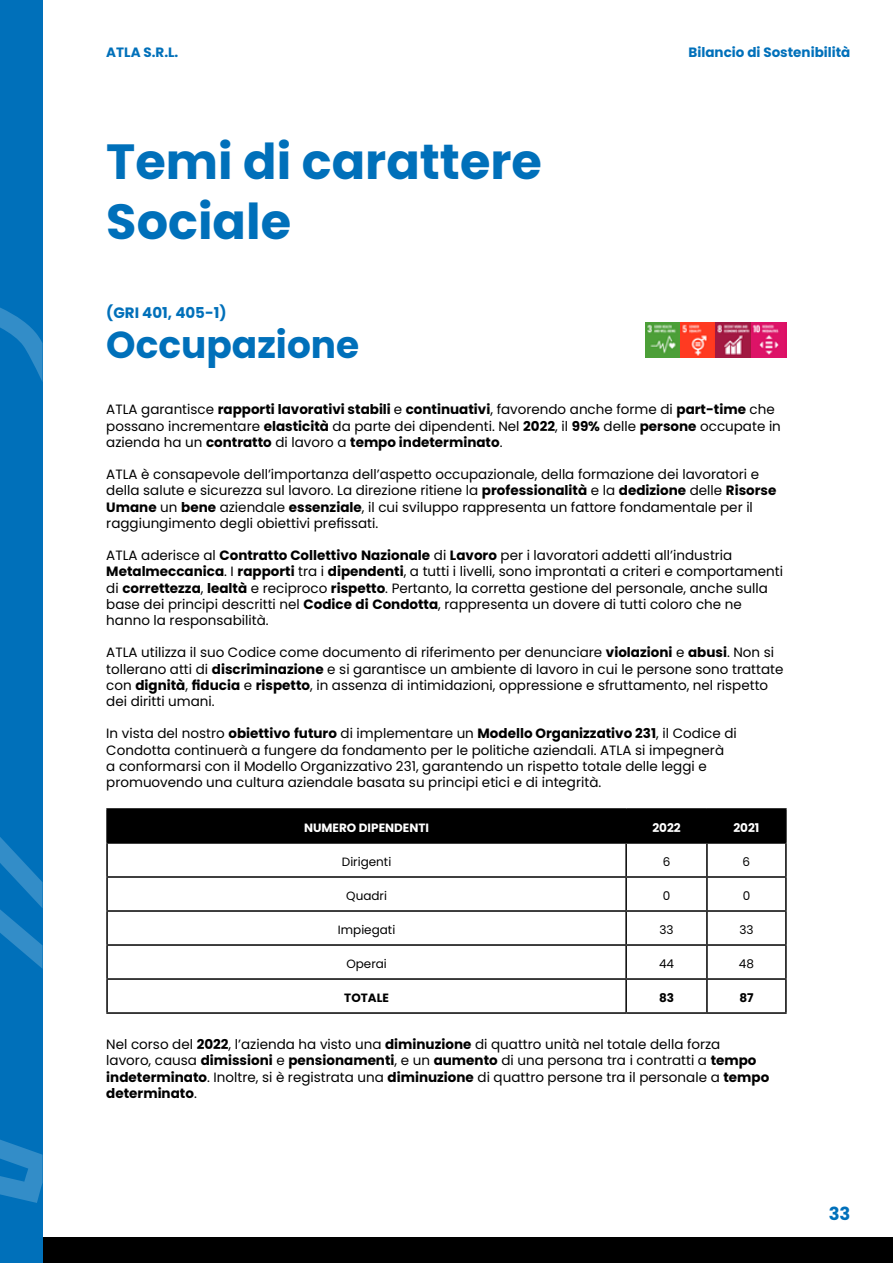
<style>
.page{position:relative;width:893px;height:1263px;background:#fff}
.page>*{position:absolute;margin:0;border:0;box-sizing:border-box;transform-origin:0 0}
.t1{font:700 49.35px/59.2px "Poppins";color:#0070ba}
.t2{font:700 37.5px "Poppins";color:#0070ba}
.t3{font:700 18px "Poppins";color:#0070ba}
.t4{font:700 15px "Poppins";color:#0070ba}
.t5{font:13.5px/16.2px "Poppins";color:#000}
.t6{font:700 13.5px "Poppins";color:#0070ba}
.t7{font:12px "Poppins";color:#000}
.t8{font:700 12px "Poppins";color:#fff}
.t9{font:700 12px "Poppins";color:#000}
.s1{font-weight:700}
</style>
<div class="page">
<div style="left:108px;top:810px;width:677px;height:32px;background:#000"></div>
<hr style="left:106px;top:808px;width:520px;height:2px;background:#000">
<hr style="left:106px;top:810px;width:2px;height:32px;background:#000">
<hr style="left:626px;top:808px;width:81px;height:2px;background:#000">
<hr style="left:625px;top:810px;width:2px;height:32px;background:#000">
<hr style="left:707px;top:808px;width:80px;height:2px;background:#000">
<hr style="left:706px;top:810px;width:2px;height:32px;background:#000">
<hr style="left:785px;top:810px;width:2px;height:32px;background:#000">
<hr style="left:106px;top:842px;width:520px;height:2px;background:#000">
<hr style="left:106px;top:844px;width:2px;height:32px;background:#000">
<hr style="left:626px;top:842px;width:81px;height:2px;background:#000">
<hr style="left:625px;top:844px;width:2px;height:32px;background:#000">
<hr style="left:707px;top:842px;width:80px;height:2px;background:#000">
<hr style="left:706px;top:844px;width:2px;height:32px;background:#000">
<hr style="left:785px;top:844px;width:2px;height:32px;background:#000">
<hr style="left:106px;top:876px;width:520px;height:2px;background:#000">
<hr style="left:106px;top:878px;width:2px;height:32px;background:#000">
<hr style="left:626px;top:876px;width:81px;height:2px;background:#000">
<hr style="left:625px;top:878px;width:2px;height:32px;background:#000">
<hr style="left:707px;top:876px;width:80px;height:2px;background:#000">
<hr style="left:706px;top:878px;width:2px;height:32px;background:#000">
<hr style="left:785px;top:878px;width:2px;height:32px;background:#000">
<hr style="left:106px;top:910px;width:520px;height:2px;background:#000">
<hr style="left:106px;top:912px;width:2px;height:32px;background:#000">
<hr style="left:626px;top:910px;width:81px;height:2px;background:#000">
<hr style="left:625px;top:912px;width:2px;height:32px;background:#000">
<hr style="left:707px;top:910px;width:80px;height:2px;background:#000">
<hr style="left:706px;top:912px;width:2px;height:32px;background:#000">
<hr style="left:785px;top:912px;width:2px;height:32px;background:#000">
<hr style="left:106px;top:944px;width:520px;height:2px;background:#000">
<hr style="left:106px;top:946px;width:2px;height:32px;background:#000">
<hr style="left:626px;top:944px;width:81px;height:2px;background:#000">
<hr style="left:625px;top:946px;width:2px;height:32px;background:#000">
<hr style="left:707px;top:944px;width:80px;height:2px;background:#000">
<hr style="left:706px;top:946px;width:2px;height:32px;background:#000">
<hr style="left:785px;top:946px;width:2px;height:32px;background:#000">
<hr style="left:106px;top:978px;width:520px;height:2px;background:#000">
<hr style="left:106px;top:980px;width:2px;height:32px;background:#000">
<hr style="left:626px;top:978px;width:81px;height:2px;background:#000">
<hr style="left:625px;top:980px;width:2px;height:32px;background:#000">
<hr style="left:707px;top:978px;width:80px;height:2px;background:#000">
<hr style="left:706px;top:980px;width:2px;height:32px;background:#000">
<hr style="left:785px;top:980px;width:2px;height:32px;background:#000">
<hr style="left:106px;top:1012px;width:520px;height:2px;background:#000">
<hr style="left:626px;top:1012px;width:81px;height:2px;background:#000">
<hr style="left:707px;top:1012px;width:80px;height:2px;background:#000">
<div style="left:43px;top:1237px;width:850px;height:26px;background:#000"></div>
<img style="left:645px;top:322px;width:142px;height:36px">
<div style="left:0;top:0;width:43px;height:1263px;background:#0070ba"></div>
<svg style="left:0;top:307px;width:43px;height:75px"></svg>
<svg style="left:0;top:837px;width:43px;height:132px"></svg>
<svg style="left:0;top:1139px;width:43px;height:64px"></svg>
<p class="t6" style="left:106px;top:44px;width:74px">ATLA S.R.L.</p>
<p class="t6" style="left:689px;top:44px;width:163px">Bilancio di Sostenibilità</p>
<h1 class="t1" style="left:106px;top:133px;width:437px">Temi di carattere<br>Sociale</h1>
<p class="t4" style="left:106px;top:304px;width:122px">(GRI 401, 405-1)</p>
<h2 class="t2" style="left:106px;top:323px;width:254px">Occupazione</h2>
<p class="t5" style="left:106px;top:402px;width:676px">ATLA garantisce <span class="s1">rapporti lavorativi stabili</span> e <span class="s1">continuativi</span>, favorendo anche forme di <span class="s1">part-time</span> che possano incrementare <span class="s1">elasticità</span> da parte dei dipendenti. Nel <span class="s1">2022</span>, il <span class="s1">99%</span> delle <span class="s1">persone</span> occupate in azienda ha un <span class="s1">contratto</span> di lavoro a <span class="s1">tempo indeterminato</span>.</p>
<p class="t5" style="left:106px;top:466px;width:672px">ATLA è consapevole dell’importanza dell’aspetto occupazionale, della formazione dei lavoratori e della salute e sicurezza sul lavoro. La direzione ritiene la <span class="s1">professionalità</span> e la <span class="s1">dedizione</span> delle <span class="s1">Risorse Umane</span> un <span class="s1">bene</span> aziendale <span class="s1">essenziale</span>, il cui sviluppo rappresenta un fattore fondamentale per il raggiungimento degli obiettivi prefissati.</p>
<p class="t5" style="left:106px;top:547px;width:678px">ATLA aderisce al <span class="s1">Contratto Collettivo Nazionale</span> di <span class="s1">Lavoro</span> per i lavoratori addetti all’industria <span class="s1">Metalmeccanica</span>. I <span class="s1">rapporti</span> tra i <span class="s1">dipendenti</span>, a tutti i livelli, sono improntati a criteri e comportamenti di <span class="s1">correttezza</span>, <span class="s1">lealtà</span> e reciproco <span class="s1">rispetto</span>. Pertanto, la corretta gestione del personale, anche sulla base dei principi descritti nel <span class="s1">Codice di Condotta</span>, rappresenta un dovere di tutti coloro che ne hanno la responsabilità.</p>
<p class="t5" style="left:106px;top:645px;width:679px">ATLA utilizza il suo Codice come documento di riferimento per denunciare <span class="s1">violazioni</span> e <span class="s1">abusi</span>. Non si tollerano atti di <span class="s1">discriminazione</span> e si garantisce un ambiente di lavoro in cui le persone sono trattate con <span class="s1">dignità</span>, <span class="s1">fiducia</span> e <span class="s1">rispetto</span>, in assenza di intimidazioni, oppressione e sfruttamento, nel rispetto dei diritti umani.</p>
<p class="t5" style="left:106px;top:726px;width:632px">In vista del nostro <span class="s1">obiettivo futuro</span> di implementare un <span class="s1">Modello Organizzativo 231</span>, il Codice di Condotta continuerà a fungere da fondamento per le politiche aziendali. ATLA si impegnerà<br>a conformarsi con il Modello Organizzativo 231, garantendo un rispetto totale delle leggi e promuovendo una cultura aziendale basata su principi etici e di integrità.</p>
<p class="t8" style="left:304px;top:821px;width:126px">NUMERO DIPENDENTI</p>
<p class="t8" style="left:652px;top:821px;width:30px">2022</p>
<p class="t8" style="left:733px;top:821px;width:28px">2021</p>
<p class="t7" style="left:342px;top:855px;width:51px">Dirigenti</p>
<p class="t7" style="left:663px;top:855px;width:9px">6</p>
<p class="t7" style="left:743px;top:855px;width:9px">6</p>
<p class="t7" style="left:346px;top:889px;width:42px">Quadri</p>
<p class="t7" style="left:663px;top:889px;width:9px">0</p>
<p class="t7" style="left:743px;top:889px;width:9px">0</p>
<p class="t7" style="left:338px;top:923px;width:59px">Impiegati</p>
<p class="t7" style="left:659px;top:923px;width:16px">33</p>
<p class="t7" style="left:739px;top:923px;width:16px">33</p>
<p class="t7" style="left:346px;top:957px;width:42px">Operai</p>
<p class="t7" style="left:659px;top:957px;width:17px">44</p>
<p class="t7" style="left:739px;top:957px;width:17px">48</p>
<p class="t9" style="left:344px;top:991px;width:46px">TOTALE</p>
<p class="t9" style="left:659px;top:991px;width:17px">83</p>
<p class="t9" style="left:739px;top:991px;width:16px">87</p>
<p class="t5" style="left:106px;top:1036px;width:664px">Nel corso del <span class="s1">2022</span>, l’azienda ha visto una <span class="s1">diminuzione</span> di quattro unità nel totale della forza<br>lavoro, causa <span class="s1">dimissioni</span> e <span class="s1">pensionamenti</span>, e un <span class="s1">aumento</span> di una persona tra i contratti a <span class="s1">tempo indeterminato</span>. Inoltre, si è registrata una <span class="s1">diminuzione</span> di quattro persone tra il personale a <span class="s1">tempo determinato</span>.</p>
<h3 class="t3" style="left:829px;top:1204px;width:23px">33</h3>
</div>
